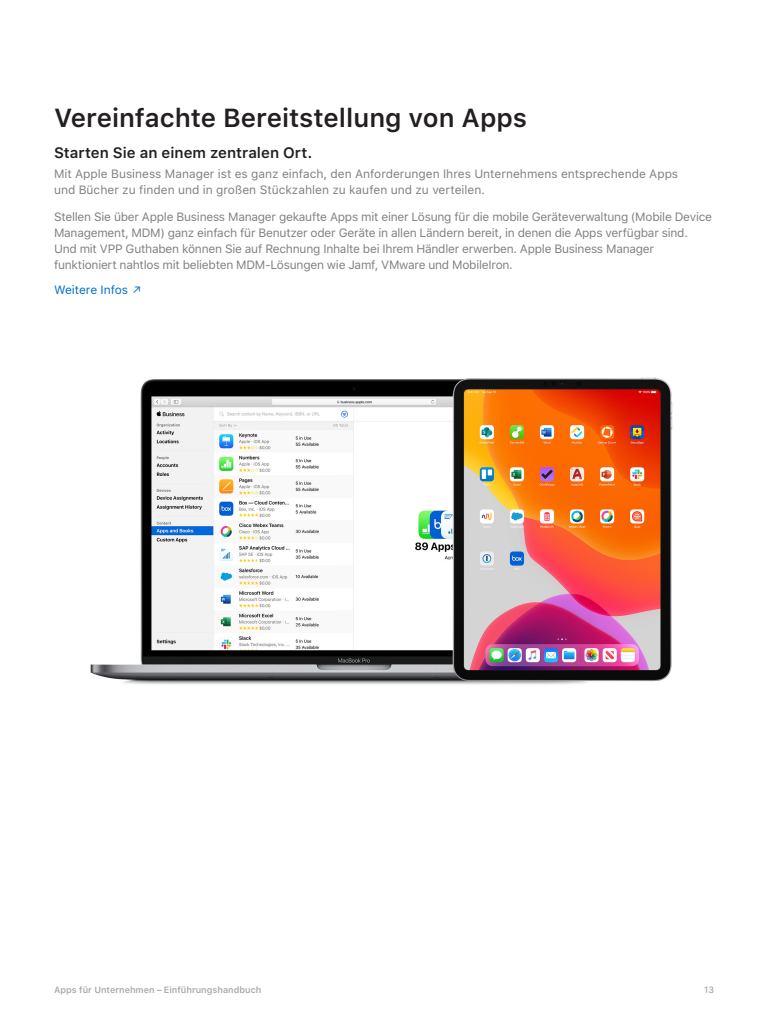
<style>
.page{position:relative;width:768px;height:1024px;background:#fff}
.page>*{position:absolute;margin:0;border:0;box-sizing:border-box;transform-origin:0 0}
.Page_Heading{font:600 26px "SF Pro Text";color:#231f20}
.Subheading{font:600 15px "SF Pro Text";color:#231f20}
.Page_Intro{font:12px/16px "SF Pro Text";letter-spacing:-.02em;color:#808080}
.Page_Intro-2{font:12px/16px "SF Pro Text";color:#808080}
.Body_Indent{font:12px "SF Pro Text";color:#0070c9}
.Body{font:600 9px "SF Pro Text";color:#a8a9ad}
.sub_list{font:9px "SF Pro Text";color:#939598}
</style>
<div class="page">
<img style="left:90px;top:379px;width:356px;height:306px">
<img style="left:446px;top:377px;width:227px;height:308px">
<p class="Page_Heading" style="left:54px;top:99px;width:475px">Vereinfachte Bereitstellung von Apps</p>
<p class="Subheading" style="left:54px;top:142px;width:260px">Starten Sie an einem zentralen Ort.</p>
<p class="Page_Intro-2" style="left:54px;top:166px;width:626px">Mit Apple Business Manager ist es ganz einfach, den Anforderungen Ihres Unternehmens entsprechende Apps und Bücher zu finden und in großen Stückzahlen zu kaufen und zu verteilen.</p>
<p class="Page_Intro" style="left:54px;top:209px;width:660px">Stellen Sie über Apple Business Manager gekaufte Apps mit einer Lösung für die mobile Geräteverwaltung (Mobile Device Management, MDM) ganz einfach für Benutzer oder Geräte in allen Ländern bereit, in denen die Apps verfügbar sind.<br>Und mit VPP Guthaben können Sie auf Rechnung Inhalte bei Ihrem Händler erwerben. Apple Business Manager funktioniert nahtlos mit beliebten MDM-Lösungen wie Jamf, VMware und MobileIron.</p>
<p class="Body_Indent" style="left:54px;top:281px;width:90px">Weitere Infos ↗</p>
<p class="Body" style="left:54px;top:983px;width:209px">Apps für Unternehmen – Einführungshandbuch</p>
<p class="sub_list" style="left:704px;top:983px;width:11px">13</p>
</div>
